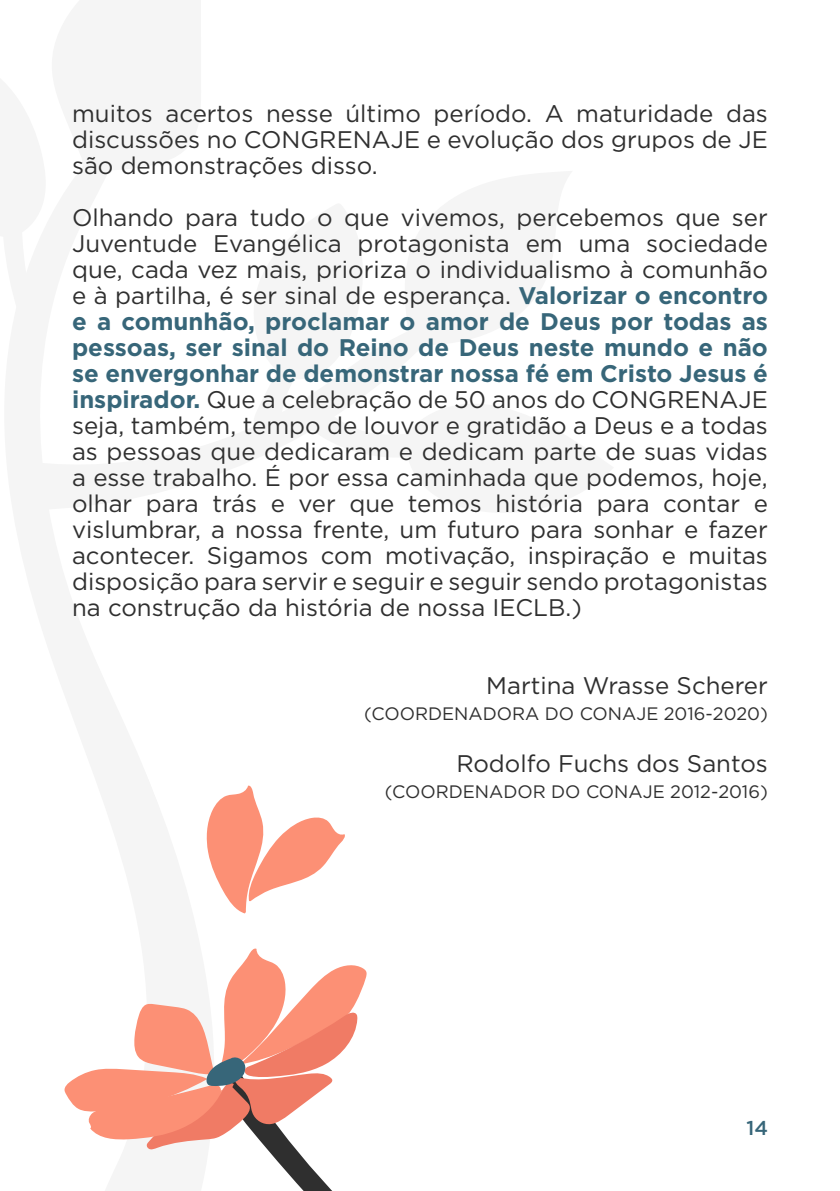
<style>
.page{position:relative;width:840px;height:1191px;background:#fff}
.page>*{position:absolute;margin:0;border:0;box-sizing:border-box;transform-origin:0 0}
.t1{font:24px/26px "Gotham";color:#2f2f2f;text-align:justify}
.t2{font:500 20px "Gotham";color:#376679}
.t3{font:18px "Gotham";color:#2f2f2f}
.s1{font-weight:700;color:#376679}
</style>
<div class="page">
<svg style="left:64px;top:948px;width:303px;height:243px"></svg>
<svg style="left:206px;top:785px;width:139px;height:128px"></svg>
<p class="t1" style="left:72px;top:100px;width:697px">muitos acertos nesse último período. A maturidade das discussões no CONGRENAJE e evolução dos grupos de JE são demonstrações disso.</p>
<p class="t1" style="left:72px;top:204px;width:697px">Olhando para tudo o que vivemos, percebemos que ser Juventude Evangélica protagonista em uma sociedade que, cada vez mais, prioriza o individualismo à comunhão e à partilha, é ser sinal de esperança. <span class="s1">Valorizar o encontro e a comunhão, proclamar o amor de Deus por todas as pessoas, ser sinal do Reino de Deus neste mundo e não se envergonhar de demonstrar nossa fé em Cristo Jesus é inspirador.</span> Que a celebração de 50 anos do CONGRENAJE seja, também, tempo de louvor e gratidão a Deus e a todas as pessoas que dedicaram e dedicam parte de suas vidas a esse trabalho. É por essa caminhada que podemos, hoje, olhar para trás e ver que temos história para contar e vislumbrar, a nossa frente, um futuro para sonhar e fazer acontecer. Sigamos com motivação, inspiração e muitas disposição para servir e seguir e seguir sendo protagonistas na construção da história de nossa IECLB.)</p>
<p class="t1" style="left:486px;top:671px;width:283px">Martina Wrasse Scherer</p>
<p class="t3" style="left:364px;top:702px;width:405px">(COORDENADORA DO CONAJE 2016-2020)</p>
<p class="t1" style="left:456px;top:750px;width:313px">Rodolfo Fuchs dos Santos</p>
<p class="t3" style="left:384px;top:780px;width:384px">(COORDENADOR DO CONAJE 2012-2016)</p>
<p class="t2" style="left:746px;top:1114px;width:23px">14</p>
</div>
